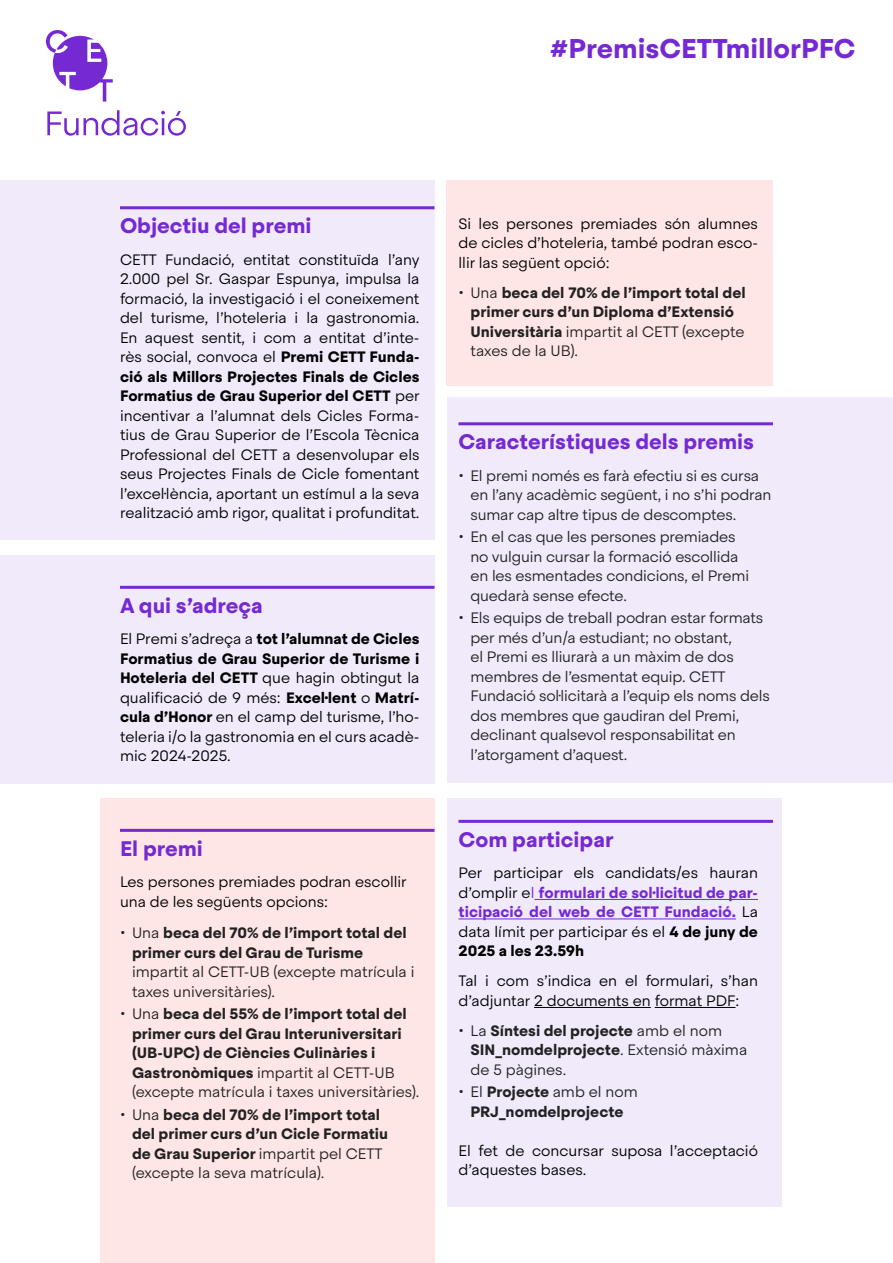
<style>
.page{position:relative;width:893px;height:1263px;background:#fff}
.page>*{position:absolute;margin:0;border:0;box-sizing:border-box;transform-origin:0 0}
.t1{font:700 27px "Steradian";color:#7529d3}
.Títol{font:700 21px "Steradian";color:#7529d3}
.Text{font:300 15px/19.5px "Steradian";color:#000;text-align:justify}
.t2{font:300 15px/19.5px "Steradian";letter-spacing:-.01em;color:#222}
.t3{font:700 15px/19.5px "Steradian";color:#222}
.Subtítol{font:300 15px/19.5px "Steradian";color:#000}
.s1{font-weight:700}
.s2{font-weight:300}
.s3{color:#7529d3}
.s4{font-weight:700;color:#7529d3}
</style>
<div class="page">
<div style="left:0;top:555px;width:434px;height:228px;background:#f1eafb"></div>
<div style="left:446px;top:180px;width:327px;height:206px;background:#ffe6e6"></div>
<div style="left:0;top:180px;width:434px;height:360px;background:#f1eafb"></div>
<div style="left:100px;top:798px;width:334px;height:465px;background:#ffe6e6"></div>
<div style="left:447px;top:398px;width:446px;height:385px;background:#f1eafb"></div>
<div style="left:447px;top:798px;width:334px;height:408px;background:#f1eafb"></div>
<svg style="left:47px;top:110px;width:139px;height:26px"></svg>
<svg style="left:46px;top:30px;width:67px;height:72px"></svg>
<hr style="left:120px;top:206px;width:314px;height:3px;background:#7529d3">
<hr style="left:120px;top:586px;width:314px;height:3px;background:#7529d3">
<hr style="left:120px;top:829px;width:314px;height:3px;background:#7529d3">
<hr style="left:458px;top:422px;width:315px;height:3px;background:#7529d3">
<hr style="left:458px;top:820px;width:315px;height:3px;background:#7529d3">
<hr style="left:534px;top:899px;width:224px;height:1px;background:#7529d3">
<hr style="left:458px;top:919px;width:278px;height:1px;background:#7529d3">
<hr style="left:534px;top:1007px;width:117px;height:1px;background:#000">
<hr style="left:655px;top:1007px;width:80px;height:1px;background:#000">
<h1 class="t1" style="left:550px;top:32px;width:307px">#PremisCETTmillorPFC</h1>
<p class="Títol" style="left:120px;top:213px;width:193px">Objectiu del premi</p>
<p class="Text" style="left:120px;top:250px;width:301px">CETT Fundació, entitat constituïda l’any 2.000 pel Sr. Gaspar Espunya, impulsa la formació, la investigació i el coneixement del turisme, l’hoteleria i la gastronomia.<br>En aquest sentit, i com a entitat d’inte&shy;rès social, convoca el <span class="s1">Premi CETT Funda&shy;ció als Millors Projectes Finals de Cicles Formatius de Grau Superior del CETT</span> per incentivar a l’alumnat dels Cicles Forma&shy;tius de Grau Superior de l’Escola Tècnica Professional del CETT a desenvolupar els seus Projectes Finals de Cicle fomentant l’excel·lència, aportant un estímul a la seva realització amb rigor, qualitat i profunditat.</p>
<p class="Títol" style="left:120px;top:592px;width:144px">A qui s’adreça</p>
<p class="Text" style="left:120px;top:629px;width:301px">El Premi s’adreça a <span class="s1">tot l’alumnat de Cicles Formatius de Grau Superior de Turisme i Hoteleria del CETT</span> que hagin obtingut la qualificació de 9 més: <span class="s1">Excel·lent</span> o <span class="s1">Matrí&shy;cula d’Honor</span> en el camp del turisme, l’ho&shy;teleria i/o la gastronomia en el curs acadè&shy;mic 2024-2025.</p>
<p class="Títol" style="left:120px;top:835px;width:84px">El premi</p>
<p class="Subtítol" style="left:120px;top:872px;width:288px">Les persones premiades podran escollir una de les següents opcions:</p>
<p class="t2" style="left:132px;top:923px;width:284px;text-indent:-12px">• Una <span class="s1">beca del 70% de l’import total del primer curs del Grau de Turisme </span>impartit al CETT-UB (excepte matrícula i taxes universitàries).</p>
<p class="t3" style="left:132px;top:1004px;width:289px;text-indent:-12px"><span class="s2">• Una</span> beca del 55% de l’import total del primer curs del Grau Interuniversitari (UB-UPC) de Ciències Culinàries i Gastronòmiques <span class="s2">impartit al CETT-UB (excepte matrícula i taxes universitàries).</span></p>
<p class="t3" style="left:132px;top:1105px;width:258px;text-indent:-12px"><span class="s2">• Una</span> beca del 70% de l’import total del primer curs d’un Cicle Formatiu de Grau Superior <span class="s2">impartit pel CETT (excepte la seva matrícula).</span></p>
<p class="Text" style="left:458px;top:214px;width:301px">Si les persones premiades són alumnes de cicles d’hoteleria, també podran esco&shy;llir las següent opció:</p>
<p class="t3" style="left:470px;top:283px;width:277px;text-indent:-12px"><span class="s2">• Una</span> beca del 70% de l’import total del primer curs d’un Diploma d’Extensió<br>Universitària <span class="s2">impartit al CETT (excepte taxes de la UB).</span></p>
<p class="Títol" style="left:458px;top:429px;width:297px">Característiques dels premis</p>
<p class="t2" style="left:470px;top:466px;width:303px;text-indent:-12px">• El premi només es farà efectiu si es cursa en l’any acadèmic següent, i no s’hi podran sumar cap altre tipus de descomptes.</p>
<p class="t2" style="left:470px;top:527px;width:280px;text-indent:-12px">• En el cas que les persones premiades no vulguin cursar la formació escollida en les esmentades condicions, el Premi quedarà sense efecte.</p>
<p class="t2" style="left:470px;top:608px;width:301px;text-indent:-12px">• Els equips de treball podran estar formats per més d’un/a estudiant; no obstant,<br>el Premi es lliurarà a un màxim de dos membres de l’esmentat equip. CETT Fundació sol·licitarà a l’equip els noms dels dos membres que gaudiran del Premi, declinant qualsevol responsabilitat en l’atorgament d’aquest.</p>
<p class="Títol" style="left:458px;top:826px;width:157px">Com participar</p>
<p class="Text" style="left:458px;top:863px;width:301px">Per participar els candidats/es hauran d’omplir e<span class="s3">l</span> <span class="s4">formulari de sol·licitud de par&shy;ticipació del web de CETT Fundació.</span> La data límit per participar és el <span class="s1">4 de juny de 2025 a les 23.59h</span></p>
<p class="Text" style="left:458px;top:971px;width:301px">Tal i com s’indica en el formulari, s’han d’adjuntar 2 documents en format PDF:</p>
<p class="t2" style="left:470px;top:1021px;width:278px;text-indent:-12px">• La <span class="s1">Síntesi del projecte</span> amb el nom<br><span class="s1">SIN_nomdelprojecte</span>. Extensió màxima de 5 pàgines.</p>
<p class="t3" style="left:458px;top:1082px;width:181px;text-align:center"><span class="s2">• El</span> Projecte <span class="s2">amb el nom<br></span>PRJ_nomdelprojecte</p>
<p class="Text" style="left:458px;top:1140px;width:301px">El fet de concursar suposa l’acceptació d’aquestes bases.</p>
</div>
